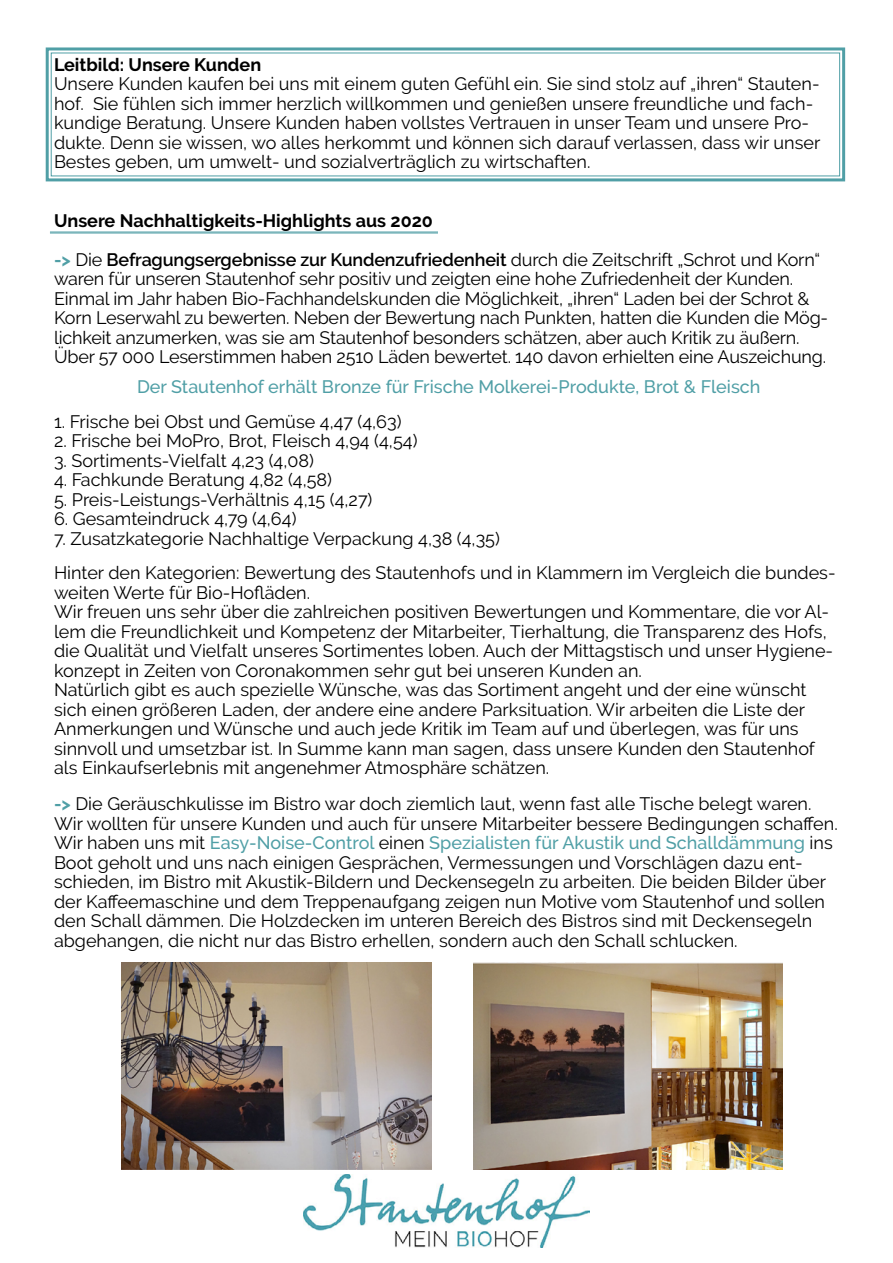
<style>
.page{position:relative;width:893px;height:1263px;background:#fff}
.page>*{position:absolute;margin:0;border:0;box-sizing:border-box;transform-origin:0 0}
.t1{font:18px/19.5px "Raleway";color:#000}
.t2{font:600 18px/39px "Raleway";letter-spacing:-.01em;color:#000}
.t3{font:500 18px "Raleway";color:#509fa6}
.t4{font:700 18px "Raleway";color:#000}
.s1{font-weight:700}
.s2{font-weight:700;color:#509fa6}
.s3{font-weight:400}
.s4{font-weight:500;color:#509fa6}
</style>
<div class="page">
<img style="left:304px;top:1174px;width:285px;height:73px">
<svg style="left:45px;top:47px;width:801px;height:135px"></svg>
<hr style="left:50px;top:232px;width:388px;height:1px;background:#509fa6">
<hr style="left:50px;top:233px;width:388px;height:1px;background:#509fa6">
<img style="left:122px;top:963px;width:309px;height:207px">
<img style="left:473px;top:963px;width:310px;height:206px">
<p class="t4" style="left:54px;top:54px;width:209px">Leitbild: Unsere Kunden</p>
<p class="t1" style="left:54px;top:74px;width:768px">Unsere Kunden kaufen bei uns mit einem guten Gefühl ein. Sie sind stolz auf „ihren“ Stauten&shy;hof. Sie fühlen sich immer herzlich willkommen und genießen unsere freundliche und fach&shy;kundige Beratung. Unsere Kunden haben vollstes Vertrauen in unser Team und unsere Pro&shy;dukte. Denn sie wissen, wo alles herkommt und können sich darauf verlassen, dass wir unser Bestes geben, um umwelt- und sozialverträglich zu wirtschaften.</p>
<p class="t2" style="left:54px;top:201px;width:768px"><span class="s1">Unsere Nachhaltigkeits-Highlights aus 2020<br></span><span class="s2">-&gt;</span> <span class="s3">Die</span> Befragungsergebnisse zur Kundenzufriedenheit <span class="s3">durch die Zeitschrift „Schrot und Korn“</span></p>
<p class="t1" style="left:54px;top:269px;width:776px">waren für unseren Stautenhof sehr positiv und zeigten eine hohe Zufriedenheit der Kunden.<br>Einmal im Jahr haben Bio-Fachhandelskunden die Möglichkeit, „ihren“ Laden bei der Schrot &amp; Korn Leserwahl zu bewerten. Neben der Bewertung nach Punkten, hatten die Kunden die Mög&shy;lichkeit anzumerken, was sie am Stautenhof besonders schätzen, aber auch Kritik zu äußern.<br>Über 57 000 Leserstimmen haben 2510 Läden bewertet. 140 davon erhielten eine Auszeichung.</p>
<p class="t3" style="left:137px;top:377px;width:625px">Der Stautenhof erhält Bronze für Frische Molkerei-Produkte, Brot &amp; Fleisch</p>
<p class="t1" style="left:54px;top:412px;width:349px">1. Frische bei Obst und Gemüse 4,47 (4,63)</p>
<p class="t1" style="left:54px;top:431px;width:365px">2. Frische bei MoPro, Brot, Fleisch 4,94 (4,54)</p>
<p class="t1" style="left:54px;top:451px;width:262px">3. Sortiments-Vielfalt 4,23 (4,08)</p>
<p class="t1" style="left:54px;top:470px;width:280px">4. Fachkunde Beratung 4,82 (4,58)</p>
<p class="t1" style="left:54px;top:490px;width:320px">5. Preis-Leistungs-Verhältnis 4,15 (4,27)</p>
<p class="t1" style="left:54px;top:509px;width:244px">6. Gesamteindruck 4,79 (4,64)</p>
<p class="t1" style="left:54px;top:521px;width:783px;line-height:34.5px">7. Zusatzkategorie Nachhaltige Verpackung 4,38 (4,35)<br>Hinter den Kategorien: Bewertung des Stautenhofs und in Klammern im Vergleich die bundes-</p>
<p class="t1" style="left:54px;top:583px;width:781px">weiten Werte für Bio-Hofläden.<br>Wir freuen uns sehr über die zahlreichen positiven Bewertungen und Kommentare, die vor Al&shy;lem die Freundlichkeit und Kompetenz der Mitarbeiter, Tierhaltung, die Transparenz des Hofs, die Qualität und Vielfalt unseres Sortimentes loben. Auch der Mittagstisch und unser Hygiene&shy;konzept in Zeiten von Coronakommen sehr gut bei unseren Kunden an.<br>Natürlich gibt es auch spezielle Wünsche, was das Sortiment angeht und der eine wünscht sich einen größeren Laden, der andere eine andere Parksituation. Wir arbeiten die Liste der Anmerkungen und Wünsche und auch jede Kritik im Team auf und überlegen, was für uns sinnvoll und umsetzbar ist. In Summe kann man sagen, dass unsere Kunden den Stautenhof als Einkaufserlebnis mit angenehmer Atmosphäre schätzen.</p>
<p class="t1" style="left:54px;top:794px;width:785px"><span class="s2">-&gt;</span> Die Geräuschkulisse im Bistro war doch ziemlich laut, wenn fast alle Tische belegt waren.<br>Wir wollten für unsere Kunden und auch für unsere Mitarbeiter bessere Bedingungen schaffen.<br>Wir haben uns mit <span class="s4">Easy-Noise-Control</span> einen <span class="s4">Spezialisten für Akustik und Schalldämmung</span> ins Boot geholt und uns nach einigen Gesprächen, Vermessungen und Vorschlägen dazu ent&shy;schieden, im Bistro mit Akustik-Bildern und Deckensegeln zu arbeiten. Die beiden Bilder über der Kaffeemaschine und dem Treppenaufgang zeigen nun Motive vom Stautenhof und sollen den Schall dämmen. Die Holzdecken im unteren Bereich des Bistros sind mit Deckensegeln abgehangen, die nicht nur das Bistro erhellen, sondern auch den Schall schlucken.</p>
</div>
